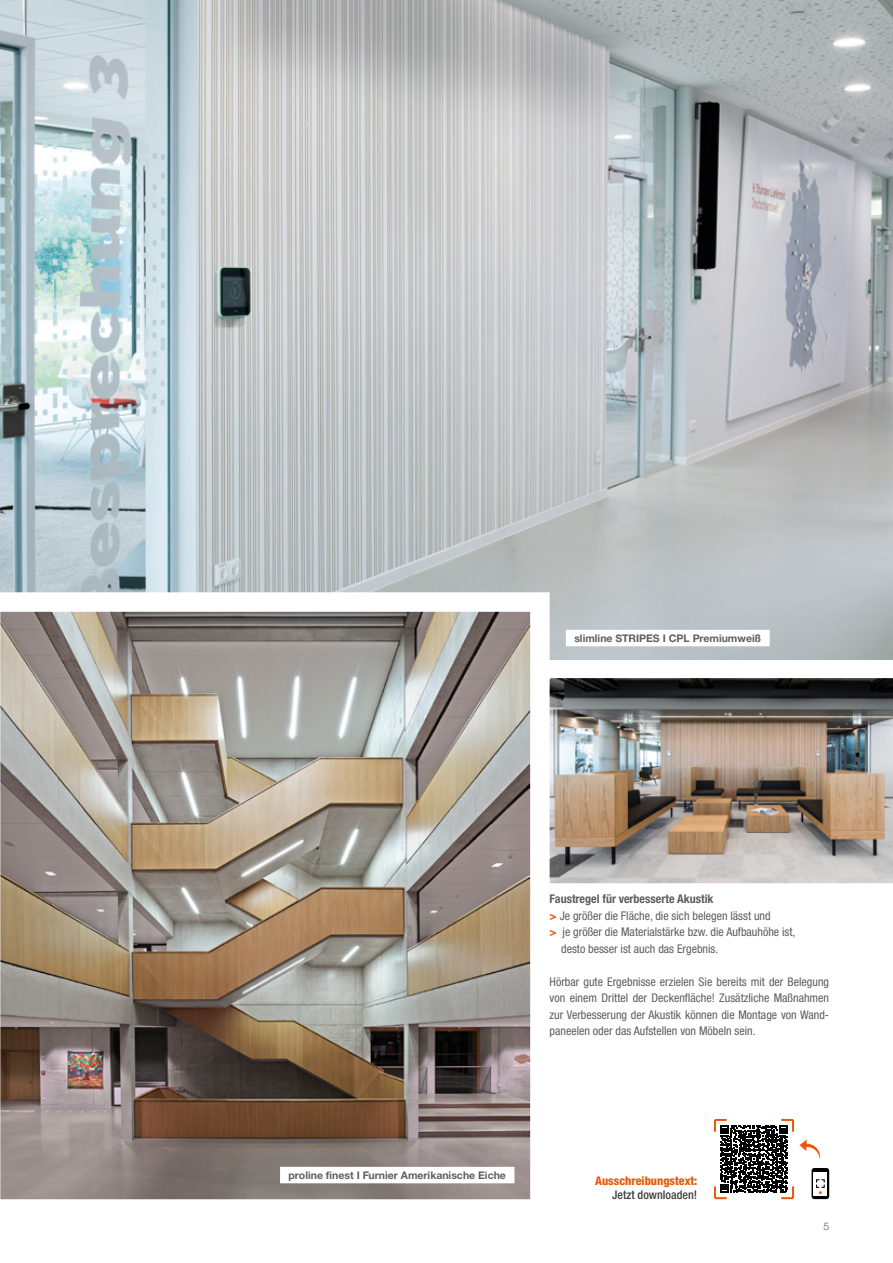
<style>
.page{position:relative;width:893px;height:1263px;background:#fff}
.page>*{position:absolute;margin:0;border:0;box-sizing:border-box;transform-origin:0 0}
.Fließtext{font:condensed 12px/16.5px "Helvetica Neue LTW1 G";color:#5f5e5e;text-align:justify}
.Fließtext-2{font:700 condensed 12px "Helvetica Neue LTW1 G";color:#5f5e5e}
.t1{font:800 condensed 12px "Helvetica Neue LTW1 G";color:#ea580c}
.t2{font:500 condensed 12px "Helvetica Neue LTW1 G";color:#3c3c3b}
.Bildtext_HG_weiß{font:700 10.5px "Helvetica Neue LTW1 G";color:#5f5e5e}
.t3{font:300 10.5px "Helvetica Neue LTW1 G";color:#5f5e5e}
.s1{font-weight:700;color:#ea580c}
</style>
<div class="page">
<img style="left:0;top:0;width:893px;height:659px">
<div style="left:566px;top:630px;width:204px;height:16px;background:#fff"></div>
<img style="left:0;top:582px;width:559px;height:618px">
<div style="left:280px;top:1167px;width:234px;height:16px;background:#fff"></div>
<div style="left:812px;top:1168px;width:17px;height:31px;background:#000;border-radius:3px"></div>
<div style="left:813px;top:1172px;width:14px;height:23px;background:#fff"></div>
<svg style="left:714px;top:1118px;width:111px;height:82px"></svg>
<img style="left:550px;top:678px;width:343px;height:205px">
<p class="Bildtext_HG_weiß" style="left:574px;top:632px;width:188px">slimline STRIPES I CPL Premiumweiß</p>
<p class="Fließtext-2" style="left:550px;top:892px;width:166px">Faustregel für verbesserte Akustik</p>
<p class="Fließtext" style="left:550px;top:907px;width:223px"><span class="s1">&gt;</span> Je größer die Fläche, die sich belegen lässt und</p>
<p class="Fließtext" style="left:550px;top:924px;width:247px"><span class="s1">&gt;</span> je größer die Materialstärke bzw. die Aufbauhöhe ist,</p>
<p class="Fließtext" style="left:561px;top:940px;width:159px">desto besser ist auch das Ergebnis.</p>
<p class="Fließtext" style="left:550px;top:973px;width:281px">Hörbar gute Ergebnisse erzielen Sie bereits mit der Belegung von einem Drittel der Deckenfläche! Zusätzliche Maßnahmen zur Verbesserung der Akustik können die Montage von Wand&shy;paneelen oder das Aufstellen von Möbeln sein.</p>
<p class="Bildtext_HG_weiß" style="left:289px;top:1169px;width:219px">proline finest I Furnier Amerikanische Eiche</p>
<p class="t1" style="left:595px;top:1173px;width:104px">Ausschreibungstext:</p>
<p class="t2" style="left:612px;top:1188px;width:86px">Jetzt downloaden!</p>
<p class="t3" style="left:823px;top:1220px;width:7px">5</p>
</div>
